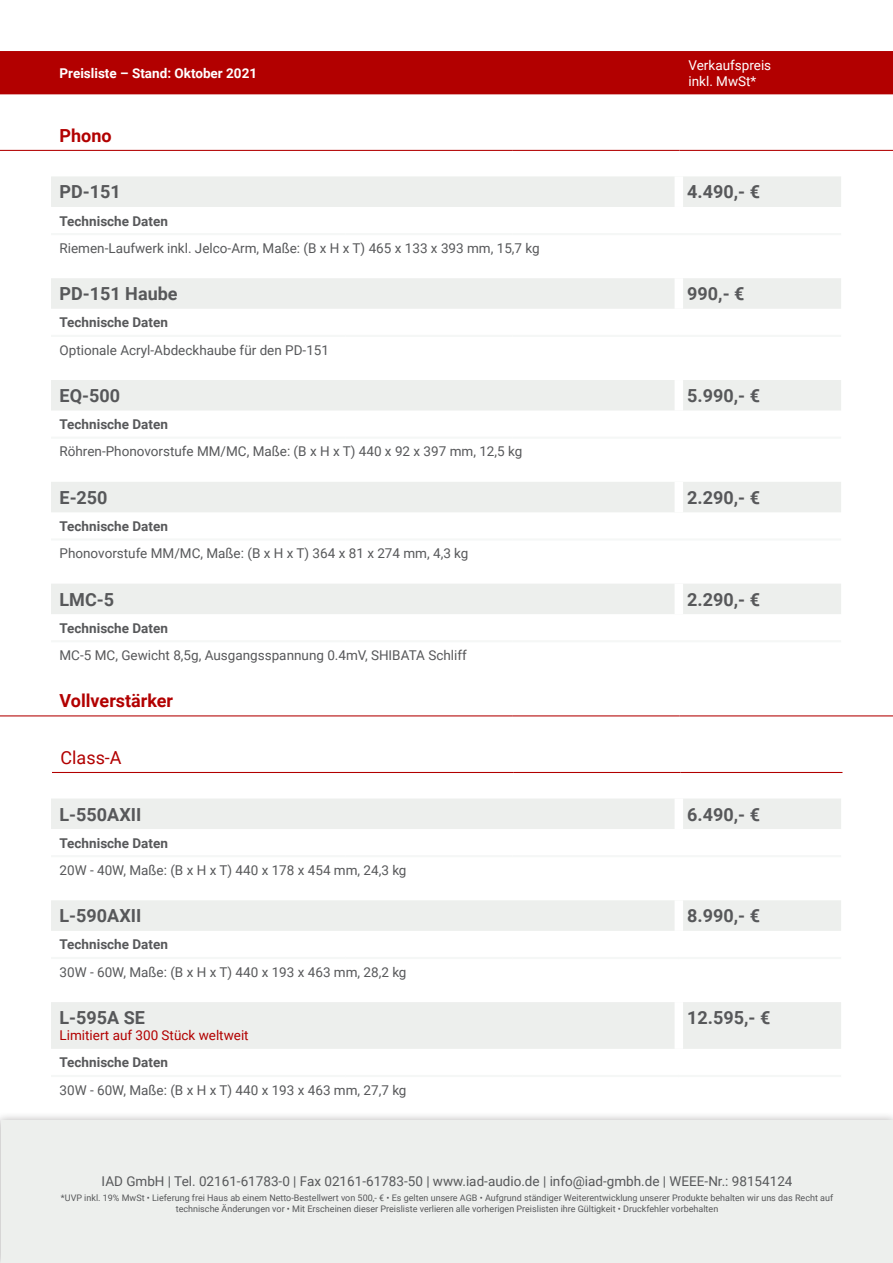
<style>
.page{position:relative;width:893px;height:1263px;background:#fff}
.page>*{position:absolute;margin:0;border:0;box-sizing:border-box;transform-origin:0 0}
.Artikel-Headline-VKP{font:700 18px "Roboto";color:#57585a}
.Artikel-Headline-Nam{font:700 18px "Roboto";color:#57585a}
.Kategorie-Headline{font:700 18px "Roboto";color:#b20000}
.Kategorie-Headline-2{font:18px "Roboto";color:#b20000}
.Artikel-Text{font:13.5px "Roboto";color:#57585a}
.Artikel-Subline{font:700 13.5px "Roboto";color:#57585a}
.t1{font:700 13.5px "Roboto";color:#fff}
.Artikel-Headline-Nam-2{font:13.5px "Roboto";color:#b20000}
.t2{font:13.5px/16.2px "Roboto";color:#fff}
.t3{font:9px/10.8px "Roboto";color:#57585a;text-align:center}
</style>
<div class="page">
<div style="left:0;top:1112px;width:893px;height:151px;background:#231f20;opacity:.35"></div>
<div style="left:1px;top:1121px;width:892px;height:142px;background:#edefed"></div>
<div style="left:0;top:51px;width:893px;height:43px;background:#b20000"></div>
<hr style="left:0;top:150px;width:513px;height:1px;background:#b20000">
<hr style="left:513px;top:150px;width:166px;height:1px;background:#b20000">
<hr style="left:679px;top:150px;width:214px;height:1px;background:#b20000">
<hr style="left:0;top:715px;width:513px;height:1px;background:#b20000">
<hr style="left:513px;top:715px;width:166px;height:1px;background:#b20000">
<hr style="left:679px;top:715px;width:214px;height:1px;background:#b20000">
<div style="left:51px;top:278px;width:790px;height:31px;background:#edefed"></div>
<hr style="left:51px;top:335px;width:295px;height:2px;background:#f5f7f6">
<hr style="left:346px;top:335px;width:166px;height:2px;background:#f5f7f6">
<hr style="left:512px;top:335px;width:167px;height:2px;background:#f5f7f6">
<hr style="left:679px;top:335px;width:162px;height:2px;background:#f5f7f6">
<div style="left:675px;top:278px;width:8px;height:31px;background:#fff"></div>
<div style="left:51px;top:380px;width:790px;height:30px;background:#edefed"></div>
<hr style="left:51px;top:437px;width:295px;height:2px;background:#f5f7f6">
<hr style="left:346px;top:437px;width:166px;height:2px;background:#f5f7f6">
<hr style="left:512px;top:437px;width:167px;height:2px;background:#f5f7f6">
<hr style="left:679px;top:437px;width:162px;height:2px;background:#f5f7f6">
<div style="left:675px;top:380px;width:8px;height:30px;background:#fff"></div>
<div style="left:51px;top:482px;width:790px;height:30px;background:#edefed"></div>
<hr style="left:51px;top:538px;width:295px;height:2px;background:#f5f7f6">
<hr style="left:346px;top:538px;width:166px;height:2px;background:#f5f7f6">
<hr style="left:512px;top:538px;width:167px;height:2px;background:#f5f7f6">
<hr style="left:679px;top:538px;width:162px;height:2px;background:#f5f7f6">
<div style="left:675px;top:482px;width:8px;height:30px;background:#fff"></div>
<div style="left:51px;top:584px;width:790px;height:30px;background:#edefed"></div>
<hr style="left:51px;top:640px;width:295px;height:2px;background:#f5f7f6">
<hr style="left:346px;top:640px;width:166px;height:2px;background:#f5f7f6">
<hr style="left:512px;top:640px;width:167px;height:2px;background:#f5f7f6">
<hr style="left:679px;top:640px;width:162px;height:2px;background:#f5f7f6">
<div style="left:675px;top:584px;width:8px;height:30px;background:#fff"></div>
<div style="left:51px;top:799px;width:790px;height:30px;background:#edefed"></div>
<hr style="left:51px;top:855px;width:295px;height:2px;background:#f5f7f6">
<hr style="left:346px;top:855px;width:166px;height:2px;background:#f5f7f6">
<hr style="left:512px;top:855px;width:167px;height:2px;background:#f5f7f6">
<hr style="left:679px;top:855px;width:162px;height:2px;background:#f5f7f6">
<div style="left:675px;top:798px;width:8px;height:31px;background:#fff"></div>
<div style="left:51px;top:900px;width:790px;height:31px;background:#edefed"></div>
<hr style="left:51px;top:957px;width:295px;height:2px;background:#f5f7f6">
<hr style="left:346px;top:957px;width:166px;height:2px;background:#f5f7f6">
<hr style="left:512px;top:957px;width:167px;height:2px;background:#f5f7f6">
<hr style="left:679px;top:957px;width:162px;height:2px;background:#f5f7f6">
<div style="left:675px;top:900px;width:8px;height:31px;background:#fff"></div>
<div style="left:51px;top:1002px;width:790px;height:47px;background:#edefed"></div>
<hr style="left:51px;top:1075px;width:295px;height:2px;background:#f5f7f6">
<hr style="left:346px;top:1075px;width:166px;height:2px;background:#f5f7f6">
<hr style="left:512px;top:1075px;width:167px;height:2px;background:#f5f7f6">
<hr style="left:679px;top:1075px;width:162px;height:2px;background:#f5f7f6">
<div style="left:675px;top:1002px;width:8px;height:47px;background:#fff"></div>
<hr style="left:514px;top:772px;width:166px;height:1px;background:#b20000">
<hr style="left:680px;top:772px;width:162px;height:1px;background:#b20000">
<hr style="left:52px;top:772px;width:462px;height:1px;background:#b20000">
<div style="left:51px;top:176px;width:790px;height:31px;background:#edefed"></div>
<hr style="left:51px;top:233px;width:295px;height:2px;background:#f5f7f6">
<hr style="left:346px;top:233px;width:166px;height:2px;background:#f5f7f6">
<hr style="left:512px;top:233px;width:167px;height:2px;background:#f5f7f6">
<hr style="left:679px;top:233px;width:162px;height:2px;background:#f5f7f6">
<div style="left:675px;top:176px;width:8px;height:31px;background:#fff"></div>
<p class="t1" style="left:60px;top:63px;width:199px">Preisliste – Stand: Oktober 2021</p>
<p class="t2" style="left:688px;top:56px;width:84px">Verkaufspreis inkl. MwSt*</p>
<p class="Kategorie-Headline" style="left:60px;top:123px;width:54px">Phono</p>
<p class="Artikel-Headline-Nam" style="left:60px;top:179px;width:63px">PD-151</p>
<p class="Artikel-Headline-VKP" style="left:687px;top:179px;width:74px">4.490,- €</p>
<p class="Artikel-Subline" style="left:60px;top:211px;width:110px">Technische Daten</p>
<p class="Artikel-Text" style="left:60px;top:238px;width:482px">Riemen-Laufwerk inkl. Jelco-Arm, Maße: (B x H x T) 465 x 133 x 393 mm, 15,7 kg</p>
<p class="Artikel-Headline-Nam" style="left:60px;top:281px;width:120px">PD-151 Haube</p>
<p class="Artikel-Headline-VKP" style="left:687px;top:281px;width:59px">990,- €</p>
<p class="Artikel-Subline" style="left:60px;top:313px;width:110px">Technische Daten</p>
<p class="Artikel-Text" style="left:60px;top:340px;width:271px">Optionale Acryl-Abdeckhaube für den PD-151</p>
<p class="Artikel-Headline-Nam" style="left:60px;top:383px;width:62px">EQ-500</p>
<p class="Artikel-Headline-VKP" style="left:687px;top:383px;width:74px">5.990,- €</p>
<p class="Artikel-Subline" style="left:60px;top:415px;width:110px">Technische Daten</p>
<p class="Artikel-Text" style="left:60px;top:442px;width:464px">Röhren-Phonovorstufe MM/MC, Maße: (B x H x T) 440 x 92 x 397 mm, 12,5 kg</p>
<p class="Artikel-Headline-Nam" style="left:60px;top:485px;width:50px">E-250</p>
<p class="Artikel-Headline-VKP" style="left:687px;top:485px;width:74px">2.290,- €</p>
<p class="Artikel-Subline" style="left:60px;top:517px;width:110px">Technische Daten</p>
<p class="Artikel-Text" style="left:60px;top:544px;width:410px">Phonovorstufe MM/MC, Maße: (B x H x T) 364 x 81 x 274 mm, 4,3 kg</p>
<p class="Artikel-Headline-Nam" style="left:60px;top:587px;width:56px">LMC-5</p>
<p class="Artikel-Headline-VKP" style="left:687px;top:587px;width:74px">2.290,- €</p>
<p class="Artikel-Subline" style="left:60px;top:618px;width:110px">Technische Daten</p>
<p class="Artikel-Text" style="left:60px;top:646px;width:409px">MC-5 MC, Gewicht 8,5g, Ausgangsspannung 0.4mV, SHIBATA Schliff</p>
<p class="Kategorie-Headline" style="left:60px;top:688px;width:115px">Vollverstärker</p>
<p class="Kategorie-Headline-2" style="left:60px;top:745px;width:63px">Class-A</p>
<p class="Artikel-Headline-Nam" style="left:60px;top:801px;width:83px">L-550AXII</p>
<p class="Artikel-Headline-VKP" style="left:687px;top:801px;width:74px">6.490,- €</p>
<p class="Artikel-Subline" style="left:60px;top:833px;width:110px">Technische Daten</p>
<p class="Artikel-Text" style="left:60px;top:860px;width:348px">20W - 40W, Maße: (B x H x T) 440 x 178 x 454 mm, 24,3 kg</p>
<p class="Artikel-Headline-Nam" style="left:60px;top:903px;width:83px">L-590AXII</p>
<p class="Artikel-Headline-VKP" style="left:687px;top:903px;width:74px">8.990,- €</p>
<p class="Artikel-Subline" style="left:60px;top:935px;width:110px">Technische Daten</p>
<p class="Artikel-Text" style="left:60px;top:962px;width:348px">30W - 60W, Maße: (B x H x T) 440 x 193 x 463 mm, 28,2 kg</p>
<p class="Artikel-Headline-Nam" style="left:60px;top:1005px;width:87px">L-595A SE</p>
<p class="Artikel-Headline-Nam-2" style="left:60px;top:1026px;width:191px">Limitiert auf 300 Stück weltweit</p>
<p class="Artikel-Headline-VKP" style="left:687px;top:1005px;width:85px">12.595,- €</p>
<p class="Artikel-Subline" style="left:60px;top:1053px;width:110px">Technische Daten</p>
<p class="Artikel-Text" style="left:60px;top:1080px;width:348px">30W - 60W, Maße: (B x H x T) 440 x 193 x 463 mm, 27,7 kg</p>
<p class="Artikel-Text" style="left:102px;top:1172px;width:692px">IAD GmbH | Tel. 02161-61783-0 | Fax 02161-61783-50 | www.iad-audio.de | info@iad-gmbh.de | WEEE-Nr.: 98154124</p>
<p class="t3" style="left:61px;top:1192px;width:774px">*UVP inkl. 19% MwSt • Lieferung frei Haus ab einem Netto-Bestellwert von 500,- € • Es gelten unsere AGB • Aufgrund ständiger Weiterentwicklung unserer Produkte behalten wir uns das Recht auf technische Änderungen vor • Mit Erscheinen dieser Preisliste verlieren alle vorherigen Preislisten ihre Gültigkeit • Druckfehler vorbehalten</p>
</div>
